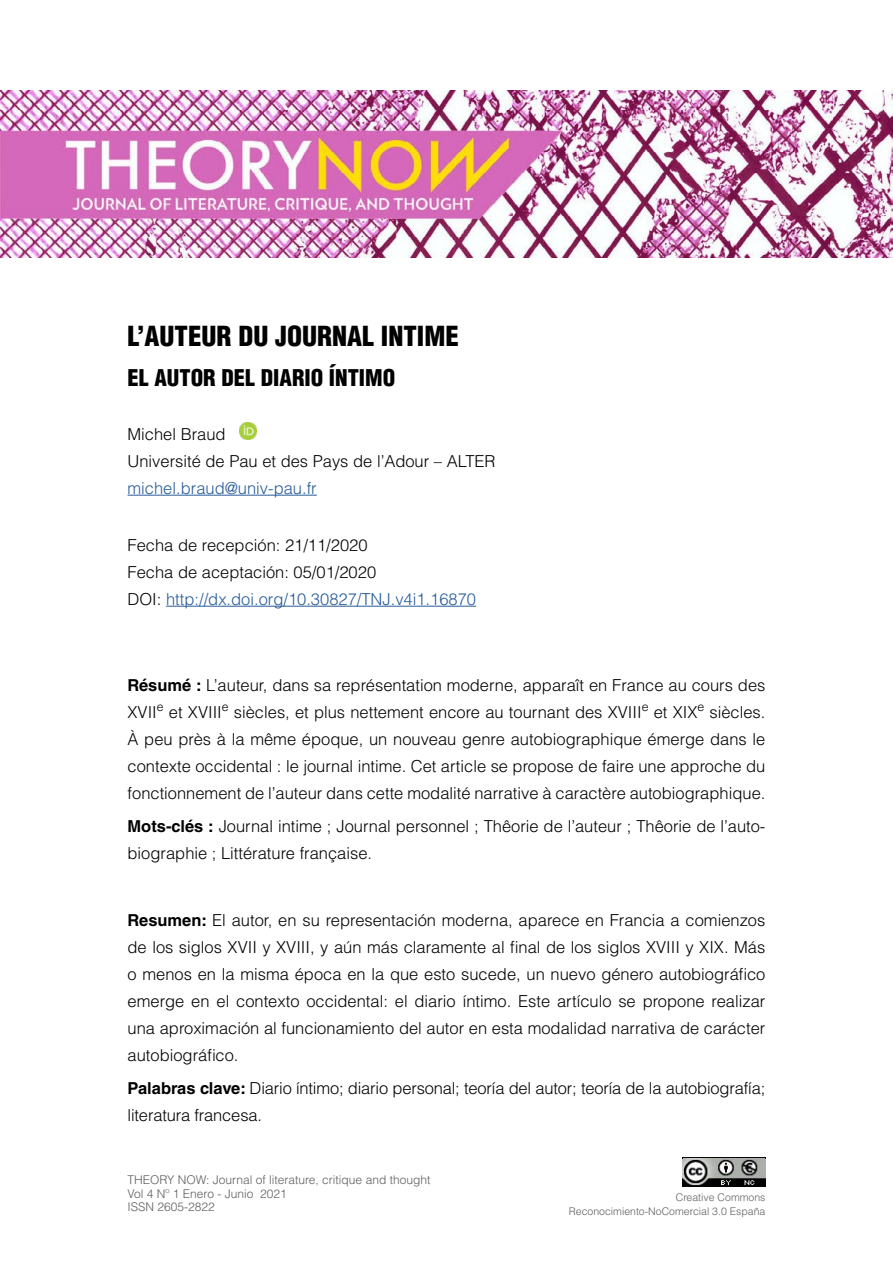
<style>
.page{position:relative;width:893px;height:1263px;background:#fff}
.page>*{position:absolute;margin:0;border:0;box-sizing:border-box;transform-origin:0 0}
.t1{font:900 condensed 27px "Helvetica LT Std";color:#000}
.t2{font:900 condensed 22.5px "Helvetica LT Std";color:#000}
.t3{font:300 16.5px/27px "Helvetica LT Std";color:#000}
.t4{font:300 16.5px "Helvetica LT Std";color:#275b9b}
.t5{font:300 12px/13.5px "Helvetica LT Std";color:#605e5e}
.t6{font:300 10.5px/13.5px "Helvetica LT Std";color:#605e5e;text-align:right}
.s1{color:#275b9b}
.s2{font-weight:700}
</style>
<div class="page">
<img style="left:0;top:90px;width:893px;height:167px">
<img style="left:682px;top:1157px;width:83px;height:30px">
<hr style="left:128px;top:495px;width:189px;height:1px;background:#275b9b">
<hr style="left:166px;top:606px;width:310px;height:1px;background:#275b9b">
<img style="left:239px;top:423px;width:17px;height:17px">
<h1 class="t1" style="left:128px;top:319px;width:333px">L’AUTEUR DU JOURNAL INTIME</h1>
<h2 class="t2" style="left:128px;top:363px;width:269px">EL AUTOR DEL DIARIO ÍNTIMO</h2>
<p class="t3" style="left:128px;top:420px;width:370px">Michel Braud<br>Université de Pau et des Pays de l’Adour – ALTER</p>
<p class="t4" style="left:128px;top:477px;width:191px">michel.braud@univ-pau.fr</p>
<p class="t3" style="left:128px;top:531px;width:350px">Fecha de recepción: 21/11/2020<br>Fecha de aceptación: 05/01/2020<br>DOI: <span class="s1">http://dx.doi.org/10.30827/TNJ.v4i1.16870</span></p>
<p class="t3" style="left:128px;top:671px;width:639px;text-align:justify"><span class="s2">Résumé :</span> L’auteur, dans sa représentation moderne, apparaît en France au cours des XVII<sup>e</sup> et XVIII<sup>e</sup> siècles, et plus nettement encore au tournant des XVIII<sup>e</sup> et XIX<sup>e</sup> siècles.<br>À peu près à la même époque, un nouveau genre autobiographique émerge dans le contexte occidental : le journal intime. Cet article se propose de faire une approche du fonctionnement de l’auteur dans cette modalité narrative à caractère autobiographique.</p>
<p class="t3" style="left:128px;top:813px;width:639px"><span class="s2">Mots-clés :</span> Journal intime ; Journal personnel ; Thêorie de l’auteur ; Thêorie de l’auto&shy;biographie ; Littérature française.</p>
<p class="t3" style="left:128px;top:906px;width:639px;text-align:justify"><span class="s2">Resumen:</span> El autor, en su representación moderna, aparece en Francia a comienzos de los siglos XVII y XVIII, y aún más claramente al final de los siglos XVIII y XIX. Más o menos en la misma época en la que esto sucede, un nuevo género autobiográfico emerge en el contexto occidental: el diario íntimo. Este artículo se propone realizar una aproximación al funcionamiento del autor en esta modalidad narrativa de carácter autobiográfico.</p>
<p class="t3" style="left:128px;top:1075px;width:639px"><span class="s2">Palabras clave:</span> Diario íntimo; diario personal; teoría del autor; teoría de la autobiografía; literatura francesa.</p>
<p class="t5" style="left:128px;top:1173px;width:304px">THEORY NOW: Journal of literature, critique and thought<br>Vol 4 Nº 1 Enero - Junio 2021<br>ISSN 2605-2822</p>
<p class="t6" style="left:569px;top:1191px;width:198px">Creative Commons<br>Reconocimiento-NoComercial 3.0 España</p>
</div>
